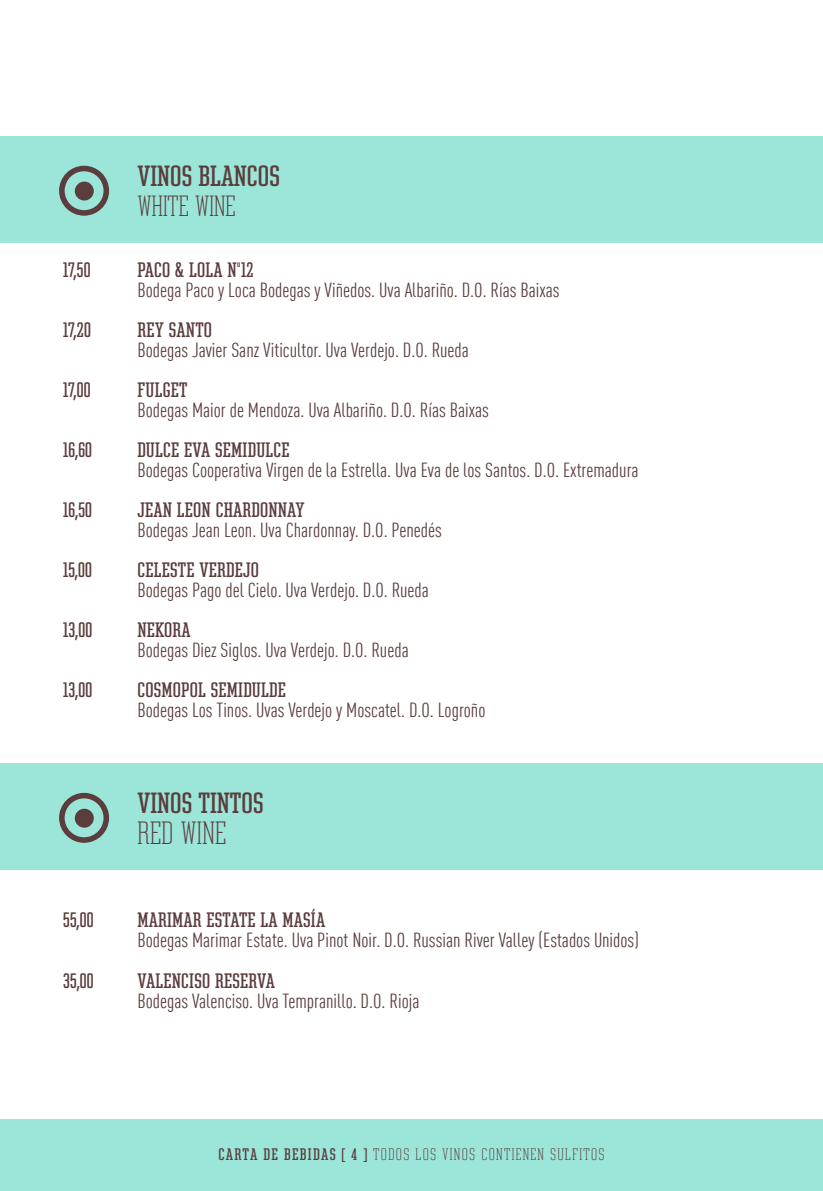
<style>
.page{position:relative;width:823px;height:1191px;background:#fff}
.page>*{position:absolute;margin:0;border:0;box-sizing:border-box;transform-origin:0 0}
.t1{font:100 30.8px "Constructa";letter-spacing:.01em;color:#5b3d3d}
.t2{font:28px "Constructa";color:#5b3d3d}
.t3{font:100 28px "Constructa";color:#5b3d3d}
.t4{font:condensed 20px "DIN Offc";color:#5b3d3d}
.t5{font:20px "Constructa";letter-spacing:.01em;color:#5b3d3d}
.t6{font:100 16px "Constructa";letter-spacing:.08em;color:#5b3d3d}
.s1{font-weight:400}
</style>
<div class="page">
<div style="left:0;top:136px;width:822px;height:106px;background:#9be6d9"></div>
<svg style="left:59px;top:166px;width:50px;height:50px"></svg>
<div style="left:75px;top:182px;width:19px;height:18px;background:#5b3d3d;border-radius:50%"></div>
<div style="left:0;top:763px;width:822px;height:106px;background:#9be6d9"></div>
<svg style="left:59px;top:793px;width:50px;height:50px"></svg>
<div style="left:75px;top:808px;width:19px;height:19px;background:#5b3d3d;border-radius:50%"></div>
<div style="left:0;top:1120px;width:822px;height:71px;background:#9be6d9"></div>
<p class="t5" style="left:63px;top:258px;width:29px">17,50</p>
<p class="t5" style="left:63px;top:318px;width:29px">17,20</p>
<p class="t5" style="left:63px;top:378px;width:29px">17,00</p>
<p class="t5" style="left:63px;top:438px;width:30px">16,60</p>
<p class="t5" style="left:63px;top:498px;width:30px">16,50</p>
<p class="t5" style="left:63px;top:558px;width:30px">15,00</p>
<p class="t5" style="left:63px;top:618px;width:30px">13,00</p>
<p class="t5" style="left:63px;top:678px;width:30px">13,00</p>
<p class="t5" style="left:63px;top:909px;width:32px">55,00</p>
<p class="t5" style="left:63px;top:969px;width:32px">35,00</p>
<h2 class="t2" style="left:137px;top:160px;width:144px">VINOS BLANCOS</h2>
<h2 class="t3" style="left:137px;top:190px;width:100px">WHITE WINE</h2>
<p class="t5" style="left:137px;top:258px;width:117px">PACO &amp; LOLA Nº12</p>
<p class="t4" style="left:137px;top:278px;width:423px">Bodega Paco y Loca Bodegas y Viñedos. Uva Albariño. D.O. Rías Baixas</p>
<p class="t5" style="left:137px;top:318px;width:76px">REY SANTO</p>
<p class="t4" style="left:137px;top:338px;width:333px">Bodegas Javier Sanz Viticultor. Uva Verdejo. D.O. Rueda</p>
<p class="t5" style="left:137px;top:378px;width:52px">FULGET</p>
<p class="t4" style="left:137px;top:398px;width:352px">Bodegas Maior de Mendoza. Uva Albariño. D.O. Rías Baixas</p>
<p class="t5" style="left:137px;top:438px;width:154px">DULCE EVA SEMIDULCE</p>
<p class="t4" style="left:137px;top:458px;width:502px">Bodegas Cooperativa Virgen de la Estrella. Uva Eva de los Santos. D.O. Extremadura</p>
<p class="t5" style="left:137px;top:498px;width:168px">JEAN LEON CHARDONNAY</p>
<p class="t4" style="left:137px;top:518px;width:306px">Bodegas Jean Leon. Uva Chardonnay. D.O. Penedés</p>
<p class="t5" style="left:137px;top:558px;width:123px">CELESTE VERDEJO</p>
<p class="t4" style="left:137px;top:578px;width:293px">Bodegas Pago del Cielo. Uva Verdejo. D.O. Rueda</p>
<p class="t5" style="left:137px;top:618px;width:55px">NEKORA</p>
<p class="t4" style="left:137px;top:638px;width:273px">Bodegas Diez Siglos. Uva Verdejo. D.O. Rueda</p>
<p class="t5" style="left:137px;top:678px;width:150px">COSMOPOL SEMIDULDE</p>
<p class="t4" style="left:137px;top:698px;width:349px">Bodegas Los Tinos. Uvas Verdejo y Moscatel. D.O. Logroño</p>
<h2 class="t2" style="left:137px;top:787px;width:127px">VINOS TINTOS</h2>
<h1 class="t1" style="left:137px;top:816px;width:90px">RED WINE</h1>
<p class="t5" style="left:137px;top:909px;width:189px">MARIMAR ESTATE LA MASÍA</p>
<p class="t4" style="left:137px;top:928px;width:502px">Bodegas Marimar Estate. Uva Pinot Noir. D.O. Russian River Valley (Estados Unidos)</p>
<p class="t5" style="left:137px;top:969px;width:139px">VALENCISO RESERVA</p>
<p class="t4" style="left:137px;top:988px;width:283px">Bodegas Valenciso. Uva Tempranillo. D.O. Rioja</p>
<p class="t6" style="left:218px;top:1145px;width:387px"><span class="s1">CARTA DE BEBIDAS [ 4 ]</span> TODOS LOS VINOS CONTIENEN SULFITOS</p>
</div>
